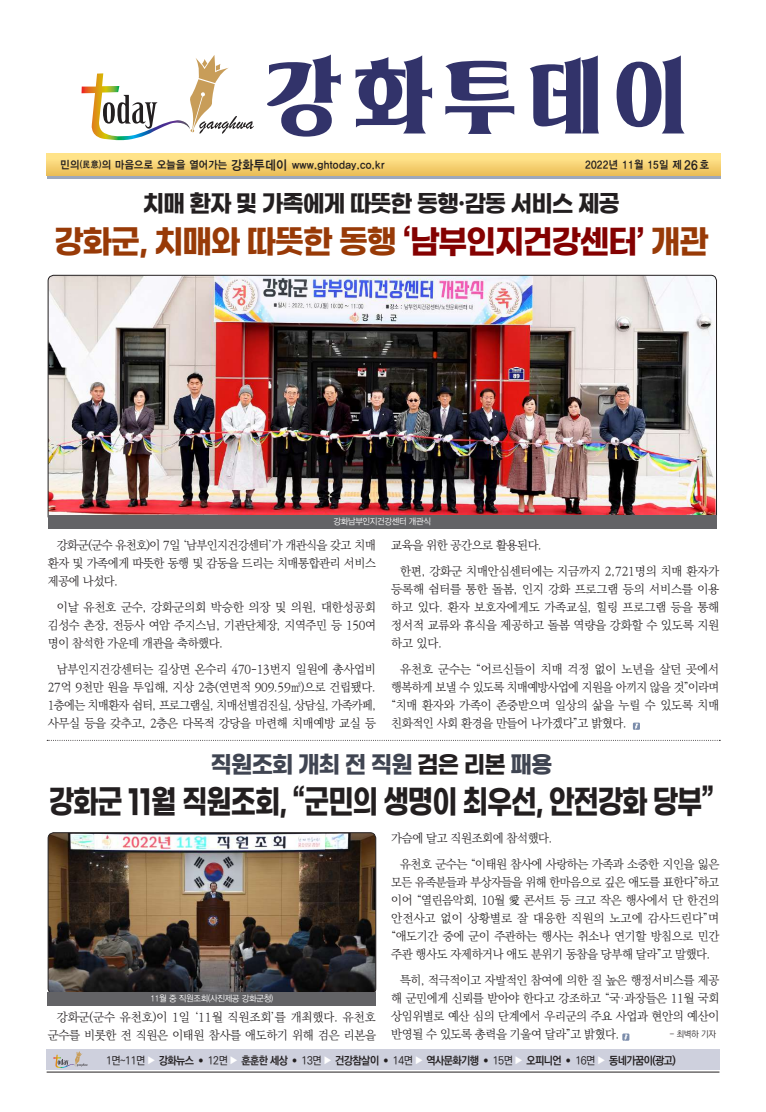
<style>
.page{position:relative;width:766px;height:1112px;background:#fff}
.page>*{position:absolute;margin:0;border:0;box-sizing:border-box;transform-origin:0 0}
.t1{font:33px "Gmarket Sans TTF Bold";letter-spacing:-.04em;color:#231f20;scale:.8 1}
.t2{font:33px "Gmarket Sans TTF Bold";letter-spacing:-.04em;color:#983a07;scale:.93 1}
.t3{font:24px "Gmarket Sans TTF Bold";letter-spacing:-.04em;color:#231f20;scale:.93 1}
.t4{font:24px "Gmarket Sans TTF Bold";letter-spacing:-.04em;color:#404552;scale:.93 1}
.t5{font:300 12px/18px "Ko Pub Batang";letter-spacing:-.03em;color:#231f20;text-align:justify}
.t6{font:300 12px/18px "Ko Pub Batang";letter-spacing:-.03em;color:#231f20;text-align:justify;scale:.95 1}
.t7{font:300 12px/26px "Ko Pub Batang";letter-spacing:-.01em;color:#231f20}
.t8{font:700 11px "Ko Pub Dotum";letter-spacing:-.05em;color:#231f20;scale:.96 1}
.t9{font:11px "YDIYGO340";letter-spacing:.03em;color:#231f20;scale:.91 1}
.t10{font:300 9px "Ko Pub Dotum";color:#231f20}
.t11{font:8.8px "YDIYGO320";letter-spacing:-.03em;color:#fff;scale:.93 1}
.s1{font-size:9px}
.s2{font-size:13px}
.s3{color:#840101}
.s4{color:#231f20}
.s5{font-family:"Ko Pub Dotum"}
.s6{font-weight:500}
.s7{font-weight:500;font-size:9px;color:#fff}
</style>
<div class="page">
<svg style="left:81px;top:55px;width:173px;height:86px"></svg>
<svg style="left:267px;top:54px;width:73px;height:83px"></svg>
<svg style="left:355px;top:55px;width:77px;height:78px"></svg>
<svg style="left:445px;top:61px;width:69px;height:73px"></svg>
<svg style="left:530px;top:55px;width:68px;height:78px"></svg>
<svg style="left:616px;top:55px;width:68px;height:78px"></svg>
<hr style="left:47px;top:1071px;width:672px;height:1px;background:#231f20">
<hr style="left:47px;top:175px;width:673px;height:3px;background:#9ca8bc">
<svg style="left:47px;top:154px;width:673px;height:21px;background:#f6d375"></svg>
<div style="left:46px;top:1048px;width:673px;height:21px;background:#ced0dd"></div>
<svg style="left:53px;top:1051px;width:35px;height:16px"></svg>
<svg style="left:622px;top:1033px;width:7px;height:7px"></svg>
<svg style="left:632px;top:722px;width:7px;height:7px"></svg>
<img style="left:48px;top:275px;width:667px;height:239px">
<div style="left:48px;top:514px;width:668px;height:14px;background:#636366"></div>
<img style="left:48px;top:833px;width:327px;height:158px">
<div style="left:48px;top:832px;width:328px;height:162px;border:1px solid #231f20;border-radius:6px"></div>
<div style="left:48px;top:991px;width:328px;height:14px;background:#636366"></div>
<svg style="left:47px;top:739px;width:673px;height:1px"></svg>
<p class="t9" style="left:61px;top:158px;width:357px">민의<span class="s1">(民意)</span>의 마음으로 오늘을 열어가는 <span class="s2">강화투데이</span> www.ghtoday.co.kr</p>
<p class="t9" style="left:585px;top:158px;width:138px">2022년 11월 15일 제 <span class="s2">26</span> 호</p>
<h2 class="t3" style="left:143px;top:190px;width:514px">치매 환자 및 가족에게 따뜻한 동행·감동 서비스 제공</h2>
<h1 class="t2" style="left:54px;top:223px;width:705px">강화군, 치매와 따뜻한 동행 <span class="s3">‘남부인지건강센터’</span> 개관</h1>
<p class="t11" style="left:333px;top:517px;width:106px">강화남부인지건강센터 개관식</p>
<p class="t5" style="left:48px;top:537px;width:329px;text-indent:9px">강화군(군수 유천호)이 7일 ‘남부인지건강센터’가 개관식을 갖고 치매 환자 및 가족에게 따뜻한 동행 및 감동을 드리는 치매통합관리 서비스 제공에 나섰다.</p>
<p class="t5" style="left:48px;top:599px;width:329px;text-indent:9px">이날 유천호 군수, 강화군의회 박승한 의장 및 의원, 대한성공회 김성수 촌장, 전등사 여암 주지스님, 기관단체장, 지역주민 등 150여 명이 참석한 가운데 개관을 축하했다.</p>
<p class="t5" style="left:48px;top:661px;width:329px;text-indent:9px">남부인지건강센터는 길상면 온수리 470-13번지 일원에 총사업비 27억 9천만 원을 투입해, 지상 2층(연면적 909.59㎡)으로 건립됐다.<br>1층에는 치매환자 쉼터, 프로그램실, 치매선별검진실, 상담실, 가족카페, 사무실 등을 갖추고, 2층은 다목적 강당을 마련해 치매예방 교실 등</p>
<p class="t7" style="left:400px;top:533px;width:320px;text-indent:-9px">교육을 위한 공간으로 활용된다.<br>한편, 강화군 치매안심센터에는 지금까지 2,721명의 치매 환자가</p>
<p class="t5" style="left:391px;top:581px;width:329px">등록해 쉼터를 통한 돌봄, 인지 강화 프로그램 등의 서비스를 이용 하고 있다. 환자 보호자에게도 가족교실, 힐링 프로그램 등을 통해 정서적 교류와 휴식을 제공하고 돌봄 역량을 강화할 수 있도록 지원 하고 있다.</p>
<p class="t5" style="left:391px;top:661px;width:329px;text-indent:9px">유천호 군수는 “어르신들이 치매 걱정 없이 노년을 살던 곳에서 행복하게 보낼 수 있도록 치매예방사업에 지원을 아끼지 않을 것”이라며 “치매 환자와 가족이 존중받으며 일상의 삶을 누릴 수 있도록 치매 친화적인 사회 환경을 만들어 나가겠다”고 밝혔다.</p>
<h2 class="t4" style="left:210px;top:750px;width:369px">직원조회 개최 전 직원 <span class="s4">검은 리본</span> 패용</h2>
<h1 class="t1" style="left:49px;top:783px;width:832px">강화군 11월 직원조회, “군민의 생명이 최우선, 안전강화 당부”</h1>
<p class="t11" style="left:150px;top:993px;width:134px">11월 중 직원조회(사진제공 강화군청)</p>
<p class="t5" style="left:48px;top:1008px;width:329px;text-align:right">강화군(군수 유천호)이 1일 ‘11월 직원조회’를 개최했다. 유천호 군수를 비롯한 전 직원은 이태원 참사를 애도하기 위해 검은 리본을</p>
<p class="t5" style="left:400px;top:825px;width:320px;line-height:26px;text-indent:-9px">가슴에 달고 직원조회에 참석했다.<br>유천호 군수는 “이태원 참사에 사랑하는 가족과 소중한 지인을 잃은</p>
<p class="t6" style="left:391px;top:873px;width:347px">모든 유족분들과 부상자들을 위해 한마음으로 깊은 애도를 표한다”하고 이어 “열린음악회, 10월 愛 콘서트 등 크고 작은 행사에서 단 한건의 안전사고 없이 상황별로 잘 대응한 직원의 노고에 감사드린다”며 “애도기간 중에 군이 주관하는 행사는 취소나 연기할 방침으로 민간 주관 행사도 자제하거나 애도 분위기 동참을 당부해 달라”고 말했다.</p>
<p class="t5" style="left:391px;top:971px;width:329px;text-indent:9px">특히, 적극적이고 자발적인 참여에 의한 질 높은 행정서비스를 제공 해 군민에게 신뢰를 받아야 한다고 강조하고 “국<span class="s5">·</span>과장들은 11월 국회 상임위별로 예산 심의 단계에서 우리군의 주요 사업과 현안의 예산이 반영될 수 있도록 총력을 기울여 달라”고 밝혔다.</p>
<p class="t10" style="left:669px;top:1029px;width:48px">- 최벽하 기자</p>
<p class="t8" style="left:106px;top:1054px;width:595px"><span class="s6">1면~11면</span> <span class="s7">▶</span> 강화뉴스 <sup>●</sup> <span class="s6">12면</span> <span class="s7">▶</span> 훈훈한 세상 <sup>●</sup> <span class="s6">13면</span> <span class="s7">▶</span> 건강참살이 <sup>●</sup> <span class="s6">14면</span> <span class="s7">▶</span> 역사문화기행 <sup>●</sup> <span class="s6">15면</span> <span class="s7">▶</span> 오피니언 <sup>●</sup> <span class="s6">16면</span> <span class="s7">▶</span> 동네가꿈이(광고)</p>
</div>
